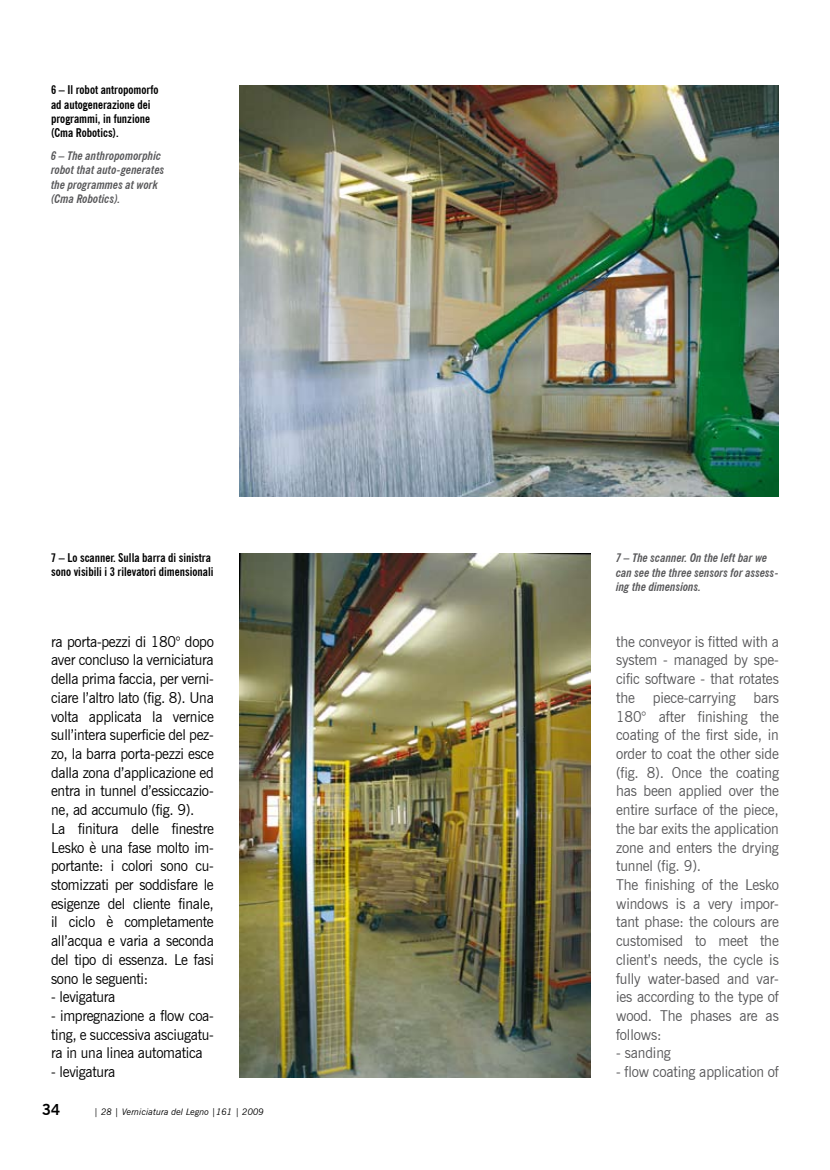
<style>
.page{position:relative;width:830px;height:1170px;background:#fff}
.page>*{position:absolute;margin:0;border:0;box-sizing:border-box;transform-origin:0 0}
.t1{font:15px/18.8px "News Gothic BT";letter-spacing:-.02em;color:#000;scale:.95 1}
.t2{font:15px/18.8px "News Gothic BT";letter-spacing:-.01em;color:#58585a;scale:.95 1}
.t3{font:700 15px "News Gothic BT";color:#000}
.t4{font:italic 700 condensed 12px/14.4px "News Gothic BT";color:#58585a}
.t5{font:700 condensed 12px/14.4px "News Gothic BT";color:#000}
.t6{font:italic 9px "News Gothic BT";color:#000}
</style>
<div class="page">
<img style="left:239px;top:85px;width:539px;height:412px">
<img style="left:239px;top:553px;width:351px;height:524px">
<p class="t5" style="left:51px;top:83px;width:109px">6 – Il robot antropomorfo ad autogenerazione dei programmi, in funzione (Cma Robotics).</p>
<p class="t4" style="left:51px;top:148px;width:115px">6 – The anthropomorphic robot that auto-generates the programmes at work (Cma Robotics).</p>
<p class="t5" style="left:51px;top:550px;width:164px">7 – Lo scanner. Sulla barra di sinistra sono visibili i 3 rilevatori dimensionali</p>
<p class="t1" style="left:51px;top:631px;width:173px">ra porta-pezzi di 180° dopo aver concluso la verniciatura della prima faccia, per verni&shy;ciare l’altro lato (fig. 8). Una volta applicata la vernice sull’intera superficie del pez&shy;zo, la barra porta-pezzi esce dalla zona d’applicazione ed entra in tunnel d’essiccazio&shy;ne, ad accumulo (fig. 9).<br>La finitura delle finestre<br>Lesko è una fase molto im&shy;portante: i colori sono cu&shy;stomizzati per soddisfare le esigenze del cliente finale, il ciclo è completamente all’acqua e varia a seconda del tipo di essenza. Le fasi sono le seguenti:</p>
<p class="t1" style="left:51px;top:987px;width:69px">- levigatura</p>
<p class="t1" style="left:51px;top:1006px;width:173px;text-align:justify">- impregnazione a flow coa&shy;ting, e successiva asciugatu&shy;ra in una linea automatica</p>
<p class="t1" style="left:51px;top:1062px;width:69px">- levigatura</p>
<p class="t3" style="left:42px;top:1100px;width:20px">34</p>
<p class="t6" style="left:94px;top:1105px;width:171px">| 28 | Verniciatura del Legno |161 | 2009</p>
<p class="t4" style="left:615px;top:550px;width:164px">7 – The scanner. On the left bar we can see the three sensors for assess&shy;ing the dimensions.</p>
<p class="t2" style="left:615px;top:631px;width:173px">the conveyor is fitted with a system - managed by spe&shy;cific software - that rotates the piece-carrying bars<br>180° after finishing the coating of the first side, in order to coat the other side (fig. 8). Once the coating has been applied over the entire surface of the piece, the bar exits the application zone and enters the drying tunnel (fig. 9).<br>The finishing of the Lesko windows is a very impor&shy;tant phase: the colours are customised to meet the client’s needs, the cycle is fully water-based and var&shy;ies according to the type of wood. The phases are as follows:</p>
<p class="t2" style="left:615px;top:1043px;width:59px">- sanding</p>
<p class="t2" style="left:615px;top:1062px;width:173px">- flow coating application of</p>
</div>
